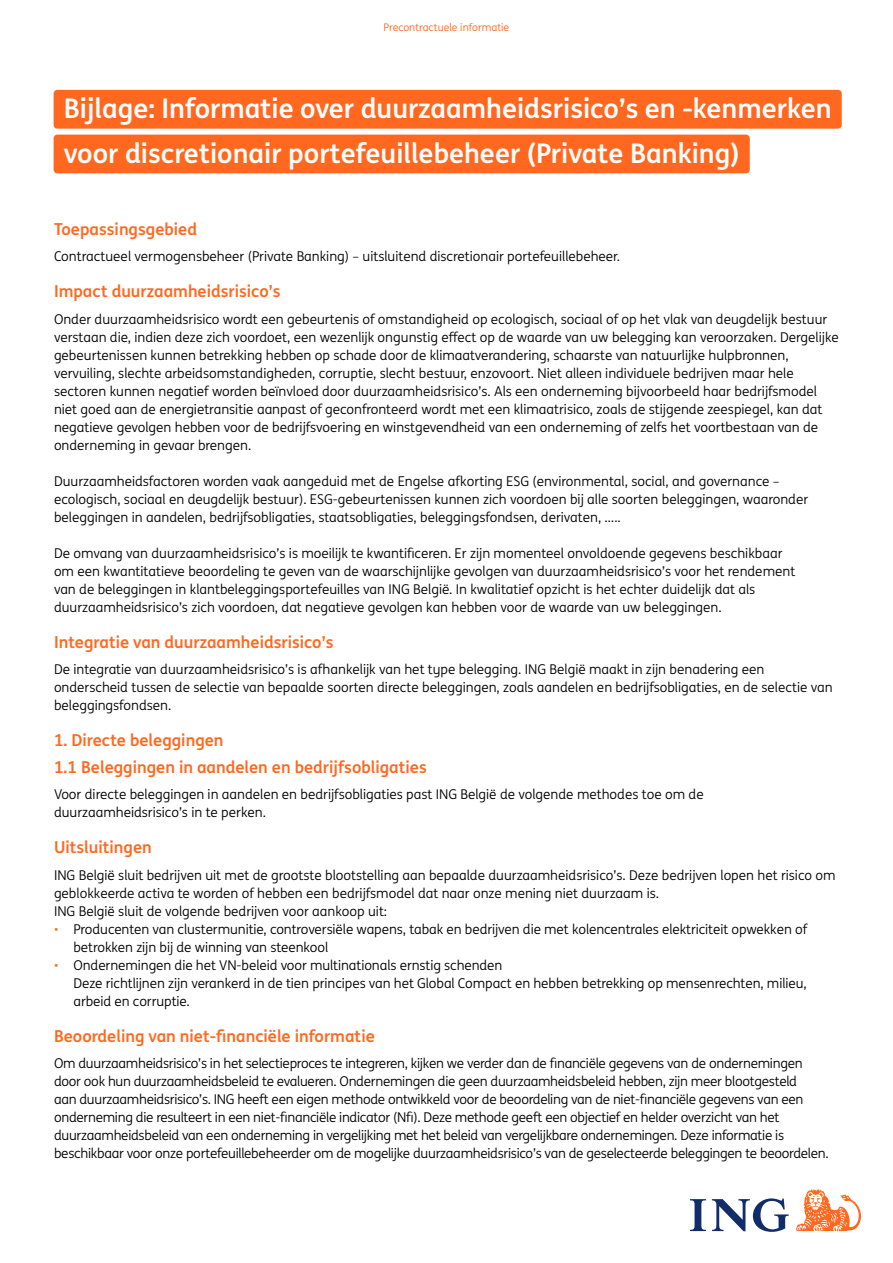
<style>
.page{position:relative;width:893px;height:1263px;background:#fff}
.page>*{position:absolute;margin:0;border:0;box-sizing:border-box;transform-origin:0 0}
.t1{font:700 27.15px/44.7px "ING Me";color:#fff}
.t2{font:700 16.5px/26.5px "ING Me";color:#ff681e}
.t3{font:13.5px/18px "ING Me";color:#000}
.t4{font:13.5px/18px "ING Me";letter-spacing:-.02em;color:#000}
.t5{font:10.5px "ING Me";color:#ff681e}
.s1{color:#ff681e}
</style>
<div class="page">
<div style="left:54px;top:90px;width:788px;height:39px;background:#ff681e;border-radius:4px"></div>
<div style="left:54px;top:135px;width:696px;height:38px;background:#ff681e;border-radius:4px"></div>
<svg style="left:690px;top:1198px;width:99px;height:34px"></svg>
<svg style="left:796px;top:1189px;width:65px;height:42px"></svg>
<p class="t5" style="left:384px;top:20px;width:127px">Precontractuele informatie</p>
<h1 class="t1" style="left:64px;top:84px;width:769px">Bijlage: Informatie over duurzaamheidsrisico’s en -kenmerken voor discretionair portefeuillebeheer (Private Banking)</h1>
<p class="t2" style="left:54px;top:214px;width:145px">Toepassingsgebied</p>
<p class="t3" style="left:54px;top:247px;width:567px">Contractueel vermogensbeheer (Private Banking) – uitsluitend discretionair portefeuillebeheer.</p>
<p class="t2" style="left:54px;top:277px;width:228px">Impact duurzaamheidsrisico’s</p>
<p class="t3" style="left:54px;top:309px;width:786px">Onder duurzaamheidsrisico wordt een gebeurtenis of omstandigheid op ecologisch, sociaal of op het vlak van deugdelijk bestuur verstaan die, indien deze zich voordoet, een wezenlijk ongunstig effect op de waarde van uw belegging kan veroorzaken. Dergelijke gebeurtenissen kunnen betrekking hebben op schade door de klimaatverandering, schaarste van natuurlijke hulpbronnen, vervuiling, slechte arbeidsomstandigheden, corruptie, slecht bestuur, enzovoort. Niet alleen individuele bedrijven maar hele sectoren kunnen negatief worden beïnvloed door duurzaamheidsrisico’s. Als een onderneming bijvoorbeeld haar bedrijfsmodel niet goed aan de energietransitie aanpast of geconfronteerd wordt met een klimaatrisico, zoals de stijgende zeespiegel, kan dat negatieve gevolgen hebben voor de bedrijfsvoering en winstgevendheid van een onderneming of zelfs het voortbestaan van de onderneming in gevaar brengen.</p>
<p class="t3" style="left:54px;top:471px;width:756px">Duurzaamheidsfactoren worden vaak aangeduid met de Engelse afkorting ESG (environmental, social, and governance – ecologisch, sociaal en deugdelijk bestuur). ESG-gebeurtenissen kunnen zich voordoen bij alle soorten beleggingen, waaronder beleggingen in aandelen, bedrijfsobligaties, staatsobligaties, beleggingsfondsen, derivaten, …..</p>
<p class="t3" style="left:54px;top:543px;width:743px">De omvang van duurzaamheidsrisico’s is moeilijk te kwantificeren. Er zijn momenteel onvoldoende gegevens beschikbaar om een kwantitatieve beoordeling te geven van de waarschijnlijke gevolgen van duurzaamheidsrisico’s voor het rendement van de beleggingen in klantbeleggingsportefeuilles van ING België. In kwalitatief opzicht is het echter duidelijk dat als duurzaamheidsrisico’s zich voordoen, dat negatieve gevolgen kan hebben voor de waarde van uw beleggingen.</p>
<p class="t2" style="left:54px;top:627px;width:281px">Integratie van duurzaamheidsrisico’s</p>
<p class="t3" style="left:54px;top:660px;width:780px">De integratie van duurzaamheidsrisico’s is afhankelijk van het type belegging. ING België maakt in zijn benadering een onderscheid tussen de selectie van bepaalde soorten directe beleggingen, zoals aandelen en bedrijfsobligaties, en de selectie van beleggingsfondsen.</p>
<p class="t2" style="left:54px;top:726px;width:374px">1. Directe beleggingen<br>1.1 Beleggingen in aandelen en bedrijfsobligaties</p>
<p class="t3" style="left:54px;top:785px;width:651px">Voor directe beleggingen in aandelen en bedrijfsobligaties past ING België de volgende methodes toe om de duurzaamheidsrisico’s in te perken.</p>
<p class="t2" style="left:54px;top:833px;width:99px">Uitsluitingen</p>
<p class="t3" style="left:54px;top:865px;width:783px">ING België sluit bedrijven uit met de grootste blootstelling aan bepaalde duurzaamheidsrisico’s. Deze bedrijven lopen het risico om geblokkeerde activa te worden of hebben een bedrijfsmodel dat naar onze mening niet duurzaam is.<br>ING België sluit de volgende bedrijven voor aankoop uit:</p>
<p class="t3" style="left:73px;top:919px;width:735px;text-indent:-19px"><span class="s1">•</span> Producenten van clustermunitie, controversiële wapens, tabak en bedrijven die met kolencentrales elektriciteit opwekken of betrokken zijn bij de winning van steenkool</p>
<p class="t3" style="left:73px;top:955px;width:735px;text-indent:-19px"><span class="s1">•</span> Ondernemingen die het VN-beleid voor multinationals ernstig schenden<br>Deze richtlijnen zijn verankerd in de tien principes van het Global Compact en hebben betrekking op mensenrechten, milieu, arbeid en corruptie.</p>
<p class="t2" style="left:54px;top:1021px;width:322px">Beoordeling van niet-financiële informatie</p>
<p class="t4" style="left:54px;top:1054px;width:776px">Om duurzaamheidsrisico’s in het selectieproces te integreren, kijken we verder dan de financiële gegevens van de ondernemingen door ook hun duurzaamheidsbeleid te evalueren. Ondernemingen die geen duurzaamheidsbeleid hebben, zijn meer blootgesteld<br>aan duurzaamheidsrisico’s. ING heeft een eigen methode ontwikkeld voor de beoordeling van de niet-financiële gegevens van een onderneming die resulteert in een niet-financiële indicator (Nfi). Deze methode geeft een objectief en helder overzicht van het duurzaamheidsbeleid van een onderneming in vergelijking met het beleid van vergelijkbare ondernemingen. Deze informatie is beschikbaar voor onze portefeuillebeheerder om de mogelijke duurzaamheidsrisico’s van de geselecteerde beleggingen te beoordelen.</p>
</div>
